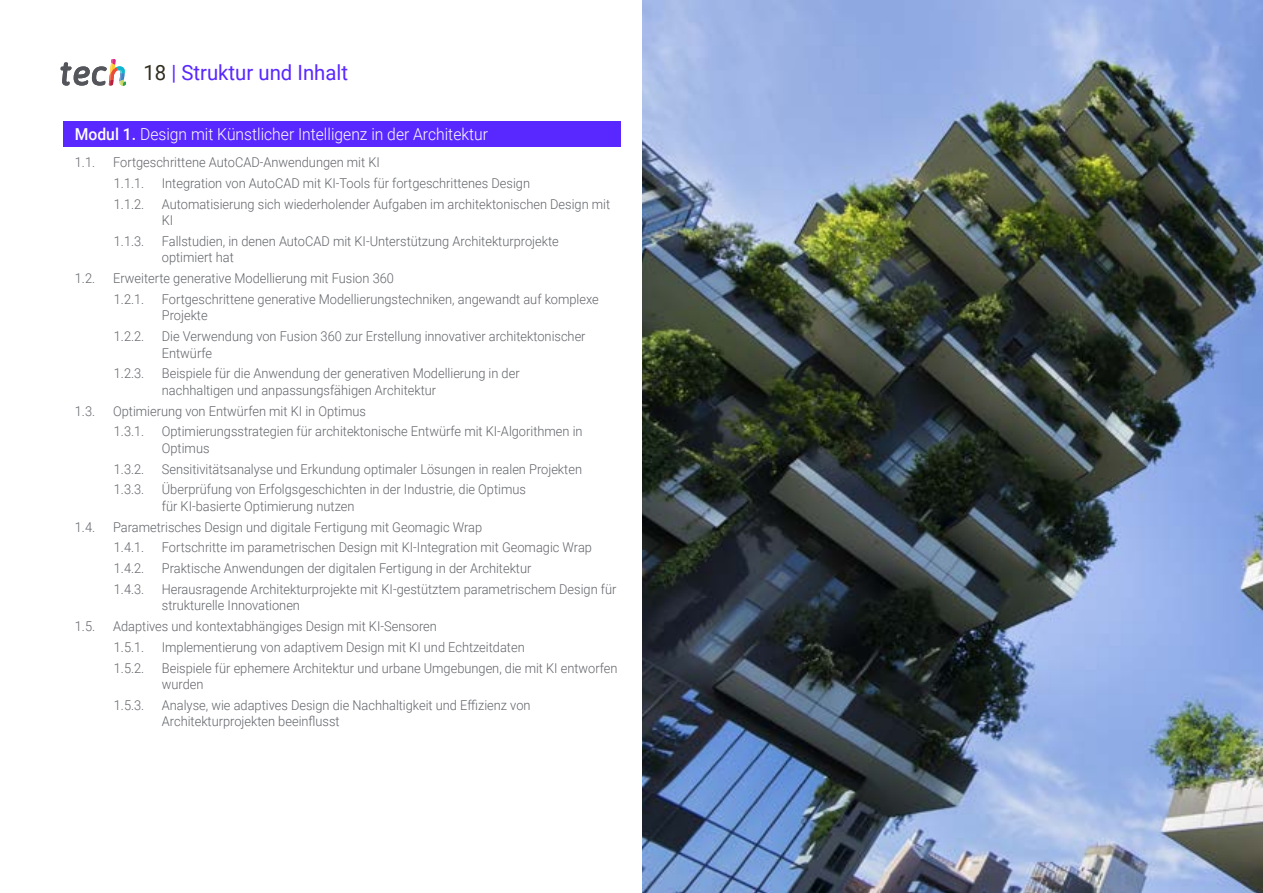
<style>
.page{position:relative;width:1263px;height:893px;background:#fff}
.page>*{position:absolute;margin:0;border:0;box-sizing:border-box;transform-origin:0 0}
.t1{font:21px "Roboto";color:#5927ff}
.t2{font:300 16.5px "Roboto";color:#fff;scale:.95 1}
.t3{font:300 13.5px/16.5px "Roboto";color:#61646a;scale:.95 1}
.s1{color:#312e20}
.s2{font-weight:500}
</style>
<div class="page">
<img style="left:642px;top:0;width:621px;height:893px">
<div style="left:64px;top:121px;width:557px;height:25px;background:#5927ff"></div>
<svg style="left:61px;top:59px;width:65px;height:27px"></svg>
<h1 class="t1" style="left:144px;top:57px;width:206px"><span class="s1">18</span> | Struktur und Inhalt</h1>
<p class="t2" style="left:75px;top:123px;width:436px"><span class="s2">Modul 1.</span> Design mit Künstlicher Intelligenz in der Architektur</p>
<p class="t3" style="left:75px;top:154px;width:23px">1.1.</p>
<p class="t3" style="left:113px;top:151px;width:282px;line-height:20.7px">Fortgeschrittene AutoCAD-Anwendungen mit KI<br>1.1.1.</p>
<p class="t3" style="left:162px;top:174px;width:389px">Integration von AutoCAD mit KI-Tools für fortgeschrittenes Design</p>
<p class="t3" style="left:114px;top:195px;width:34px">1.1.2.</p>
<p class="t3" style="left:162px;top:195px;width:473px">Automatisierung sich wiederholender Aufgaben im architektonischen Design mit<br>KI</p>
<p class="t3" style="left:114px;top:232px;width:34px">1.1.3.</p>
<p class="t3" style="left:162px;top:232px;width:419px">Fallstudien, in denen AutoCAD mit KI-Unterstützung Architekturprojekte optimiert hat</p>
<p class="t3" style="left:75px;top:270px;width:23px">1.2.</p>
<p class="t3" style="left:113px;top:267px;width:297px;line-height:20.7px">Erweiterte generative Modellierung mit Fusion 360<br>1.2.1.</p>
<p class="t3" style="left:162px;top:290px;width:461px">Fortgeschrittene generative Modellierungstechniken, angewandt auf komplexe<br>Projekte</p>
<p class="t3" style="left:114px;top:328px;width:34px">1.2.2.</p>
<p class="t3" style="left:162px;top:328px;width:448px">Die Verwendung von Fusion 360 zur Erstellung innovativer architektonischer<br>Entwürfe</p>
<p class="t3" style="left:114px;top:365px;width:34px">1.2.3.</p>
<p class="t3" style="left:162px;top:365px;width:378px">Beispiele für die Anwendung der generativen Modellierung in der nachhaltigen und anpassungsfähigen Architektur</p>
<p class="t3" style="left:75px;top:402px;width:23px">1.3.</p>
<p class="t3" style="left:113px;top:400px;width:268px;line-height:20.7px">Optimierung von Entwürfen mit KI in Optimus<br>1.3.1.</p>
<p class="t3" style="left:162px;top:423px;width:444px">Optimierungsstrategien für architektonische Entwürfe mit KI-Algorithmen in<br>Optimus</p>
<p class="t3" style="left:114px;top:460px;width:34px">1.3.2.</p>
<p class="t3" style="left:162px;top:460px;width:444px">Sensitivitätsanalyse und Erkundung optimaler Lösungen in realen Projekten</p>
<p class="t3" style="left:114px;top:481px;width:34px">1.3.3.</p>
<p class="t3" style="left:162px;top:481px;width:385px">Überprüfung von Erfolgsgeschichten in der Industrie, die Optimus für KI-basierte Optimierung nutzen</p>
<p class="t3" style="left:75px;top:518px;width:23px">1.4.</p>
<p class="t3" style="left:113px;top:516px;width:390px;line-height:20.7px">Parametrisches Design und digitale Fertigung mit Geomagic Wrap<br>1.4.1.</p>
<p class="t3" style="left:162px;top:539px;width:454px">Fortschritte im parametrischen Design mit KI-Integration mit Geomagic Wrap</p>
<p class="t3" style="left:114px;top:559px;width:34px">1.4.2.</p>
<p class="t3" style="left:162px;top:559px;width:390px">Praktische Anwendungen der digitalen Fertigung in der Architektur</p>
<p class="t3" style="left:114px;top:580px;width:34px">1.4.3.</p>
<p class="t3" style="left:162px;top:580px;width:480px">Herausragende Architekturprojekte mit KI-gestütztem parametrischem Design für strukturelle Innovationen</p>
<p class="t3" style="left:75px;top:617px;width:23px">1.5.</p>
<p class="t3" style="left:113px;top:615px;width:342px;line-height:20.7px">Adaptives und kontextabhängiges Design mit KI-Sensoren<br>1.5.1.</p>
<p class="t3" style="left:162px;top:638px;width:383px">Implementierung von adaptivem Design mit KI und Echtzeitdaten</p>
<p class="t3" style="left:114px;top:659px;width:34px">1.5.2.</p>
<p class="t3" style="left:162px;top:659px;width:481px">Beispiele für ephemere Architektur und urbane Umgebungen, die mit KI entworfen wurden</p>
<p class="t3" style="left:114px;top:696px;width:34px">1.5.3.</p>
<p class="t3" style="left:162px;top:696px;width:390px">Analyse, wie adaptives Design die Nachhaltigkeit und Effizienz von<br>Architekturprojekten beeinflusst</p>
</div>
